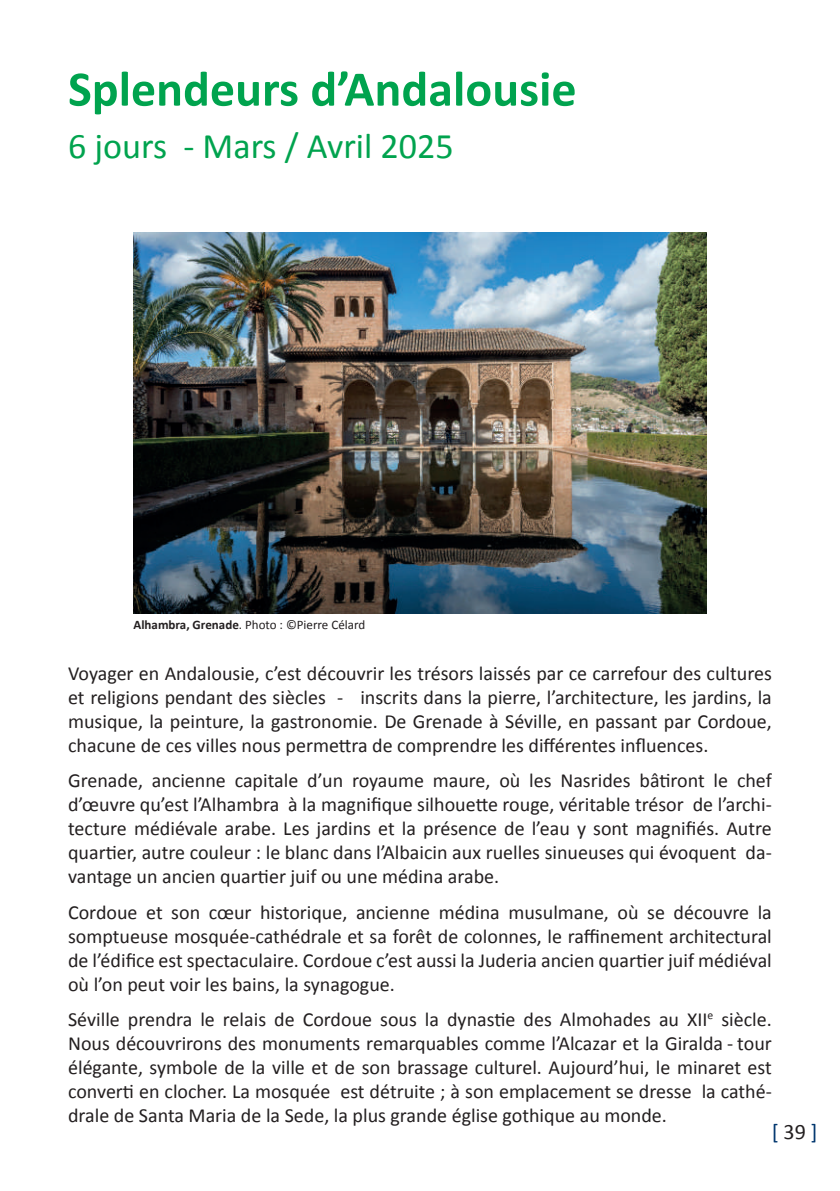
<style>
.page{position:relative;width:840px;height:1191px;background:#fff}
.page>*{position:absolute;margin:0;border:0;box-sizing:border-box;transform-origin:0 0}
.t1{font:700 50px "Calibri";color:#00a34e}
.t2{font:36px "Calibri";color:#00a34e}
.t3{font:22px "Calibri";color:#00366e}
.t4{font:20px/24px "Calibri";color:#231f20;text-align:justify}
.t5{font:13px "Calibri";color:#231f20}
.s1{font-weight:700}
.s2{color:#231f20}
</style>
<div class="page">
<img style="left:133px;top:232px;width:573px;height:381px">
<h1 class="t1" style="left:68px;top:54px;width:509px">Splendeurs d’Andalousie</h1>
<h2 class="t2" style="left:68px;top:121px;width:387px">6 jours - Mars / Avril 2025</h2>
<p class="t5" style="left:133px;top:615px;width:233px"><span class="s1">Alhambra, Grenade</span>. Photo : ©Pierre Célard</p>
<p class="t4" style="left:68px;top:661px;width:704px">Voyager en Andalousie, c’est découvrir les trésors laissés par ce carrefour des cultures et religions pendant des siècles - inscrits dans la pierre, l’architecture, les jardins, la musique, la peinture, la gastronomie. De Grenade à Séville, en passant par Cordoue, chacune de ces villes nous permettra de comprendre les différentes influences.</p>
<p class="t4" style="left:68px;top:768px;width:704px">Grenade, ancienne capitale d’un royaume maure, où les Nasrides bâtiront le chef d’œuvre qu’est l’Alhambra à la magnifique silhouette rouge, véritable trésor de l’archi&shy;tecture médiévale arabe. Les jardins et la présence de l’eau y sont magnifiés. Autre quartier, autre couleur : le blanc dans l’Albaicin aux ruelles sinueuses qui évoquent da&shy;vantage un ancien quartier juif ou une médina arabe.</p>
<p class="t4" style="left:68px;top:899px;width:704px">Cordoue et son cœur historique, ancienne médina musulmane, où se découvre la somptueuse mosquée-cathédrale et sa forêt de colonnes, le raffinement architectural de l’édifice est spectaculaire. Cordoue c’est aussi la Juderia ancien quartier juif médiéval où l’on peut voir les bains, la synagogue.</p>
<p class="t4" style="left:68px;top:1007px;width:705px">Séville prendra le relais de Cordoue sous la dynastie des Almohades au XII<sup>e</sup> siècle.<br>Nous découvrirons des monuments remarquables comme l’Alcazar et la Giralda - tour élégante, symbole de la ville et de son brassage culturel. Aujourd’hui, le minaret est converti en clocher. La mosquée est détruite ; à son emplacement se dresse la cathé&shy;drale de Santa Maria de la Sede, la plus grande église gothique au monde.</p>
<p class="t3" style="left:771px;top:1116px;width:47px">[ <span class="s2">39</span> ]</p>
</div>
